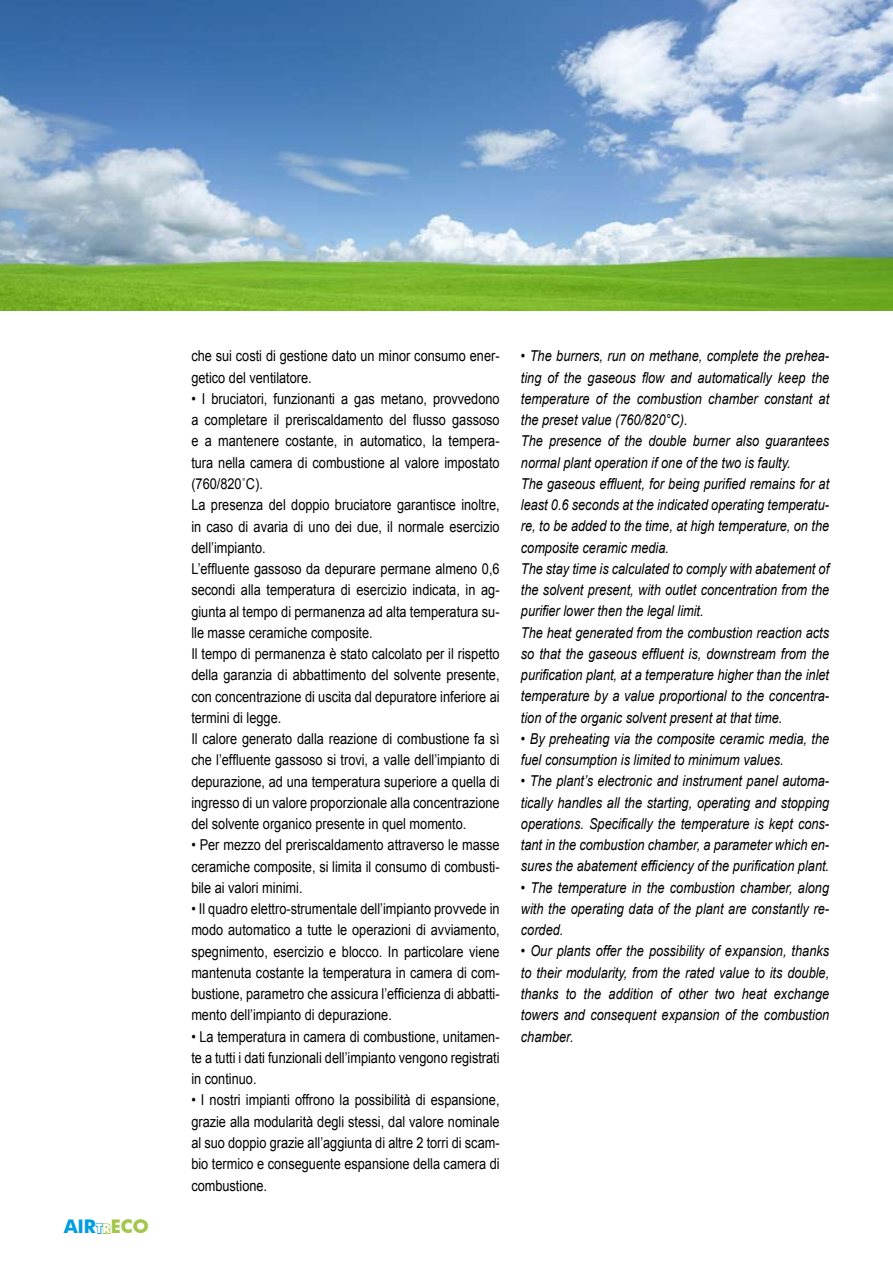
<style>
.page{position:relative;width:893px;height:1263px;background:#fff}
.page>*{position:absolute;margin:0;border:0;box-sizing:border-box;transform-origin:0 0}
.t1{font:700 18px "Futura";letter-spacing:.005em;color:#009ee0}
.t2{font:15px/21.3px "Arial";color:#000;text-align:justify;scale:.85 1}
.t3{font:italic 15px/21.3px "Arial";color:#000;text-align:justify;scale:.85 1}
.s1{font-size:12px;color:#fff}
.s2{color:#a3c64b}
</style>
<div class="page">
<svg style="left:95px;top:1223px;width:16px;height:11px"></svg>
<img style="left:0;top:0;width:893px;height:311px">
<p class="t1" style="left:64px;top:1214px;width:86px">AIR<span class="s1">TR</span><span class="s2">ECO</span></p>
<p class="t2" style="left:191px;top:346px;width:364px">che sui costi di gestione dato un minor consumo ener&shy;getico del ventilatore.</p>
<p class="t2" style="left:191px;top:388px;width:364px;text-align:left">• I bruciatori, funzionanti a gas metano, provvedono a completare il preriscaldamento del flusso gassoso e a mantenere costante, in automatico, la tempera&shy;tura nella camera di combustione al valore impostato (760/820˚C).<br>La presenza del doppio bruciatore garantisce inoltre, in caso di avaria di uno dei due, il normale esercizio dell’impianto.<br>L’effluente gassoso da depurare permane almeno 0,6 secondi alla temperatura di esercizio indicata, in ag&shy;giunta al tempo di permanenza ad alta temperatura su&shy;lle masse ceramiche composite.<br>Il tempo di permanenza è stato calcolato per il rispetto della garanzia di abbattimento del solvente presente, con concentrazione di uscita dal depuratore inferiore ai termini di legge.<br>Il calore generato dalla reazione di combustione fa sì che l’effluente gassoso si trovi, a valle dell’impianto di depurazione, ad una temperatura superiore a quella di ingresso di un valore proporzionale alla concentrazione del solvente organico presente in quel momento.</p>
<p class="t2" style="left:191px;top:835px;width:364px">• Per mezzo del preriscaldamento attraverso le masse ceramiche composite, si limita il consumo di combusti&shy;bile ai valori minimi.</p>
<p class="t2" style="left:191px;top:898px;width:364px">• Il quadro elettro-strumentale dell’impianto provvede in modo automatico a tutte le operazioni di avviamento, spegnimento, esercizio e blocco. In particolare viene mantenuta costante la temperatura in camera di com&shy;bustione, parametro che assicura l’efficienza di abbatti&shy;mento dell’impianto di depurazione.</p>
<p class="t2" style="left:191px;top:1026px;width:364px">• La temperatura in camera di combustione, unitamen&shy;te a tutti i dati funzionali dell’impianto vengono registrati in continuo.</p>
<p class="t2" style="left:191px;top:1090px;width:364px">• I nostri impianti offrono la possibilità di espansione, grazie alla modularità degli stessi, dal valore nominale al suo doppio grazie all’aggiunta di altre 2 torri di scam&shy;bio termico e conseguente espansione della camera di combustione.</p>
<p class="t3" style="left:521px;top:346px;width:364px;text-align:left">• The burners, run on methane, complete the prehea&shy;ting of the gaseous flow and automatically keep the temperature of the combustion chamber constant at the preset value (760/820°C).<br>The presence of the double burner also guarantees normal plant operation if one of the two is faulty.<br>The gaseous effluent, for being purified remains for at least 0.6 seconds at the indicated operating temperatu&shy;re, to be added to the time, at high temperature, on the composite ceramic media.<br>The stay time is calculated to comply with abatement of the solvent present, with outlet concentration from the purifier lower then the legal limit.<br>The heat generated from the combustion reaction acts so that the gaseous effluent is, downstream from the purification plant, at a temperature higher than the inlet temperature by a value proportional to the concentra&shy;tion of the organic solvent present at that time.</p>
<p class="t3" style="left:521px;top:728px;width:364px">• By preheating via the composite ceramic media, the fuel consumption is limited to minimum values.</p>
<p class="t3" style="left:521px;top:771px;width:364px">• The plant’s electronic and instrument panel automa&shy;tically handles all the starting, operating and stopping operations. Specifically the temperature is kept cons&shy;tant in the combustion chamber, a parameter which en&shy;sures the abatement efficiency of the purification plant.</p>
<p class="t3" style="left:521px;top:877px;width:364px">• The temperature in the combustion chamber, along with the operating data of the plant are constantly re&shy;corded.</p>
<p class="t3" style="left:521px;top:941px;width:364px">• Our plants offer the possibility of expansion, thanks to their modularity, from the rated value to its double, thanks to the addition of other two heat exchange towers and consequent expansion of the combustion chamber.</p>
</div>
